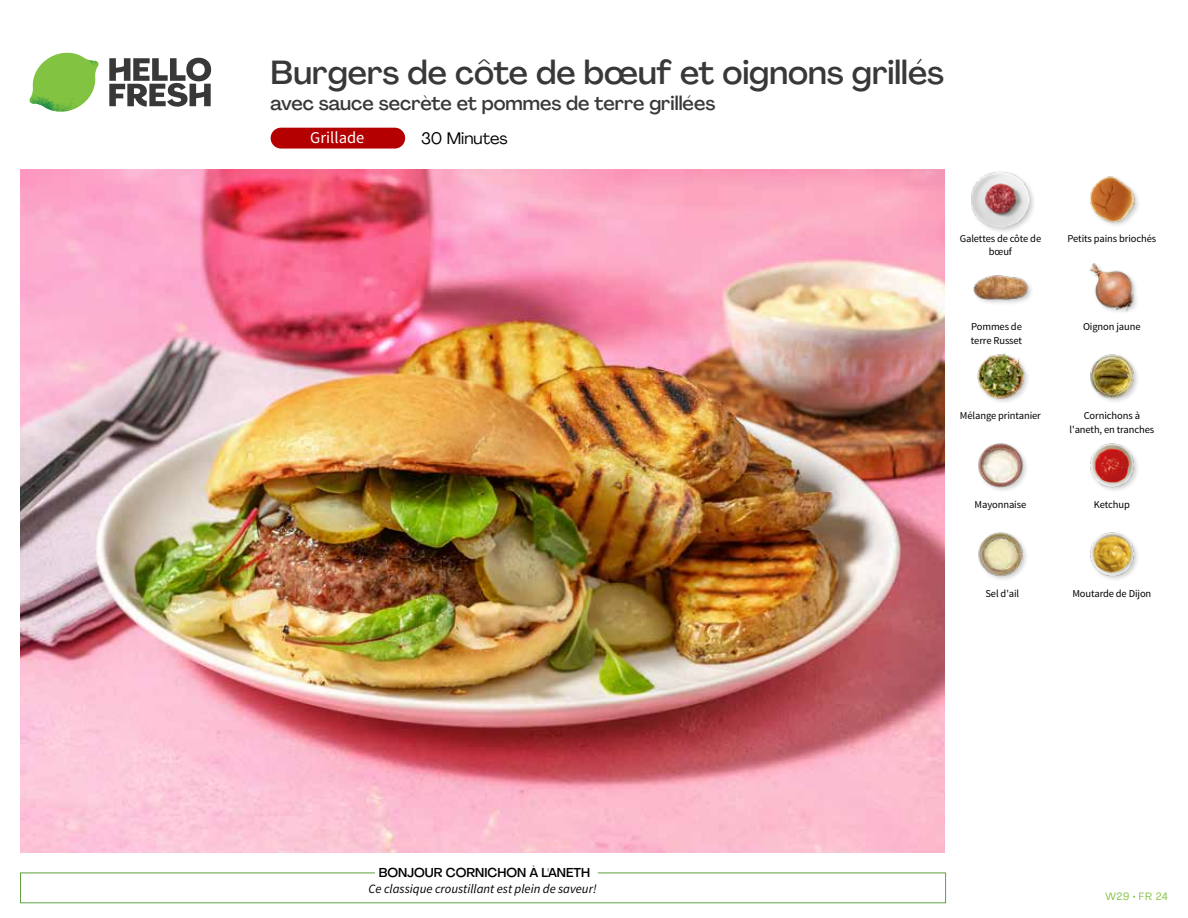
<style>
.page{position:relative;width:1188px;height:918px;background:#fff}
.page>*{position:absolute;margin:0;border:0;box-sizing:border-box;transform-origin:0 0}
.t1{font:500 33px "Agrandir";color:#383839}
.t2{font:500 19.5px "Agrandir";color:#383839}
.t3{font:16.5px "Agrandir";color:#000}
.t4{font:16.5px "Source Sans Pro";color:#fff}
.t5{font:italic 12.75px "Source Sans Pro";color:#000}
.t6{font:500 12.75px "Agrandir";color:#000}
.t7{font:10.5px/13.5px "Source Sans Pro";letter-spacing:-.01em;color:#000;text-align:center}
.t8{font:10.5px "Agrandir";letter-spacing:.05em;color:#82c341}
</style>
<div class="page">
<div style="left:271px;top:128px;width:134px;height:21px;background:#b40000;border-radius:10px"></div>
<svg style="left:109px;top:57px;width:102px;height:50px"></svg>
<svg style="left:34px;top:53px;width:62px;height:40px"></svg>
<img style="left:67px;top:53px;width:32px;height:26px">
<img style="left:33px;top:75px;width:59px;height:11px">
<img style="left:29px;top:79px;width:61px;height:33px">
<img style="left:65px;top:86px;width:27px;height:25px">
<div style="left:20px;top:873px;width:926px;height:30px;border:1px solid #609f43"></div>
<div style="left:375px;top:865px;width:223px;height:15px;background:#fff"></div>
<img style="left:21px;top:170px;width:924px;height:682px">
<img style="left:1090px;top:532px;width:48px;height:48px">
<img style="left:978px;top:532px;width:48px;height:48px">
<img style="left:1090px;top:443px;width:48px;height:48px">
<img style="left:978px;top:443px;width:49px;height:48px">
<img style="left:1090px;top:354px;width:48px;height:48px">
<img style="left:977px;top:353px;width:51px;height:49px">
<img style="left:1089px;top:263px;width:48px;height:49px">
<div style="left:973px;top:274px;width:61px;height:33px;background:#000;opacity:.2"></div>
<img style="left:973px;top:274px;width:56px;height:28px">
<img style="left:1090px;top:176px;width:48px;height:50px">
<div style="left:970px;top:171px;width:66px;height:63px;background:#000;opacity:.2"></div>
<img style="left:972px;top:171px;width:57px;height:56px">
<h1 class="t1" style="left:271px;top:52px;width:675px">Burgers de côte de bœuf et oignons grillés</h1>
<h2 class="t2" style="left:271px;top:91px;width:446px">avec sauce secrète et pommes de terre grillées</h2>
<h3 class="t4" style="left:310px;top:127px;width:56px">Grillade</h3>
<h3 class="t3" style="left:421px;top:128px;width:88px">30 Minutes</h3>
<p class="t7" style="left:960px;top:232px;width:83px">Galettes de côte de bœuf</p>
<p class="t7" style="left:1068px;top:232px;width:90px">Petits pains briochés</p>
<p class="t7" style="left:971px;top:320px;width:52px">Pommes de</p>
<p class="t7" style="left:1083px;top:320px;width:59px">Oignon jaune</p>
<p class="t7" style="left:971px;top:334px;width:53px">terre Russet</p>
<p class="t7" style="left:960px;top:409px;width:82px">Mélange printanier</p>
<p class="t7" style="left:1070px;top:409px;width:86px">Cornichons à l'aneth, en tranches</p>
<p class="t7" style="left:975px;top:498px;width:53px">Mayonnaise</p>
<p class="t7" style="left:1094px;top:498px;width:37px">Ketchup</p>
<p class="t7" style="left:985px;top:587px;width:35px">Sel d'ail</p>
<p class="t7" style="left:1072px;top:587px;width:80px">Moutarde de Dijon</p>
<p class="t6" style="left:379px;top:864px;width:213px">BONJOUR CORNICHON À L'ANETH</p>
<p class="t5" style="left:369px;top:881px;width:230px">Ce classique croustillant est plein de saveur!</p>
<p class="t8" style="left:1105px;top:890px;width:64px">W29 • FR 24</p>
</div>
